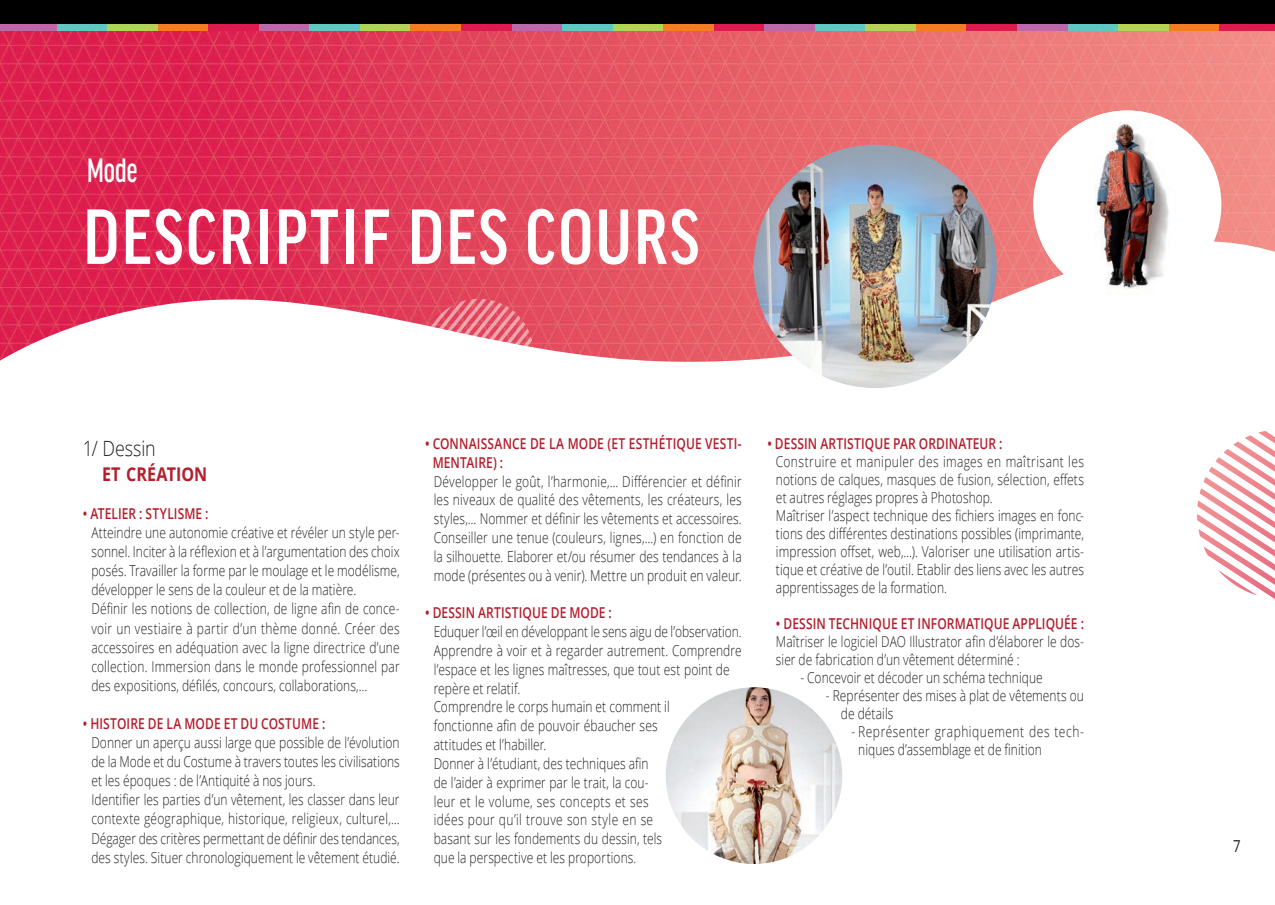
<style>
.page{position:relative;width:1275px;height:905px;background:#fff}
.page>*{position:absolute;margin:0;border:0;box-sizing:border-box;transform-origin:0 0}
.t1{font:500 condensed 83.1px "Good Headline Pro";letter-spacing:.03em;color:#fff;scale:.96 1}
.t2{font:500 condensed 36px "Good Headline Pro";color:#fff;scale:.8 1}
.t3{font:300 21px "Open Sans";color:#231f20;scale:.85 1}
.t4{font:700 18.9px "Open Sans";color:#b41d2c;scale:.85 1}
.t5{font:16.5px "Open Sans";color:#231f20;scale:.8 1}
.t6{font:300 15px/18.8px "Open Sans";letter-spacing:.005em;color:#231f20;scale:.8 1}
.t7{font:600 15px/18.8px "Open Sans";letter-spacing:.01em;color:#b41d2c;scale:.8 1}
.t8{font:300 15px/18px "Open Sans";letter-spacing:.035em;color:#231f20;scale:.8 1}
</style>
<div class="page">
<img style="left:0;top:31px;width:1275px;height:334px">
<svg style="left:417px;top:292px;width:123px;height:73px"></svg>
<img style="left:754px;top:145px;width:243px;height:243px;border-radius:122px">
<div style="left:1033px;top:110px;width:188px;height:189px;background:#fff;border-radius:50%"></div>
<img style="left:1061px;top:110px;width:133px;height:189px">
<svg style="left:1197px;top:431px;width:78px;height:168px"></svg>
<img style="left:666px;top:687px;width:176px;height:176px;border-radius:88px">
<div style="left:0;top:0;width:1275px;height:24px;background:#000001"></div>
<div style="left:0;top:24px;width:57px;height:7px;background:#bb69aa"></div>
<div style="left:57px;top:24px;width:50px;height:7px;background:#64c6c2"></div>
<div style="left:107px;top:24px;width:51px;height:7px;background:#b2d454"></div>
<div style="left:158px;top:24px;width:51px;height:7px;background:#f47d21"></div>
<div style="left:209px;top:24px;width:50px;height:7px;background:#de1b4f"></div>
<div style="left:259px;top:24px;width:51px;height:7px;background:#bb69aa"></div>
<div style="left:310px;top:24px;width:50px;height:7px;background:#64c6c2"></div>
<div style="left:360px;top:24px;width:51px;height:7px;background:#b2d454"></div>
<div style="left:411px;top:24px;width:50px;height:7px;background:#f47d21"></div>
<div style="left:461px;top:24px;width:51px;height:7px;background:#de1b4f"></div>
<div style="left:512px;top:24px;width:50px;height:7px;background:#bb69aa"></div>
<div style="left:562px;top:24px;width:51px;height:7px;background:#64c6c2"></div>
<div style="left:613px;top:24px;width:50px;height:7px;background:#b2d454"></div>
<div style="left:663px;top:24px;width:51px;height:7px;background:#f47d21"></div>
<div style="left:714px;top:24px;width:50px;height:7px;background:#de1b4f"></div>
<div style="left:764px;top:24px;width:51px;height:7px;background:#bb69aa"></div>
<div style="left:1017px;top:24px;width:51px;height:7px;background:#bb69aa"></div>
<div style="left:815px;top:24px;width:51px;height:7px;background:#64c6c2"></div>
<div style="left:1068px;top:24px;width:50px;height:7px;background:#64c6c2"></div>
<div style="left:866px;top:24px;width:50px;height:7px;background:#b2d454"></div>
<div style="left:1118px;top:24px;width:51px;height:7px;background:#b2d454"></div>
<div style="left:916px;top:24px;width:51px;height:7px;background:#f47d21"></div>
<div style="left:1169px;top:24px;width:50px;height:7px;background:#f47d21"></div>
<div style="left:967px;top:24px;width:50px;height:7px;background:#de1b4f"></div>
<div style="left:1219px;top:24px;width:56px;height:7px;background:#de1b4f"></div>
<h2 class="t2" style="left:87px;top:153px;width:64px">Mode</h2>
<h1 class="t1" style="left:83px;top:198px;width:643px">DESCRIPTIF DES COURS</h1>
<h3 class="t3" style="left:83px;top:433px;width:87px">1/ Dessin</h3>
<p class="t4" style="left:102px;top:460px;width:125px">ET CRÉATION</p>
<p class="t7" style="left:83px;top:504px;width:159px">• ATELIER : STYLISME :</p>
<p class="t6" style="left:91px;top:522px;width:387px">Atteindre une autonomie créative et révéler un style per&shy;sonnel. Inciter à la réflexion et à l’argumentation des choix posés. Travailler la forme par le moulage et le modélisme, développer le sens de la couleur et de la matière.<br>Définir les notions de collection, de ligne afin de conce&shy;voir un vestiaire à partir d’un thème donné. Créer des accessoires en adéquation avec la ligne directrice d’une collection. Immersion dans le monde professionnel par des expositions, défilés, concours, collaborations,…</p>
<p class="t7" style="left:83px;top:713px;width:305px">• HISTOIRE DE LA MODE ET DU COSTUME :</p>
<p class="t6" style="left:91px;top:732px;width:387px">Donner un aperçu aussi large que possible de l’évolution de la Mode et du Costume à travers toutes les civilisations et les époques : de l’Antiquité à nos jours.<br>Identifier les parties d’un vêtement, les classer dans leur contexte géographique, historique, religieux, culturel,… Dégager des critères permettant de définir des tendances, des styles. Situer chronologiquement le vêtement étudié.</p>
<p class="t7" style="left:433px;top:434px;width:388px;text-indent:-7px">• CONNAISSANCE DE LA MODE (ET ESTHÉTIQUE VESTI-<br>MENTAIRE) :</p>
<p class="t6" style="left:434px;top:471px;width:387px;text-align:justify">Développer le goût, l’harmonie,… Différencier et définir les niveaux de qualité des vêtements, les créateurs, les styles,… Nommer et définir les vêtements et accessoires.<br>Conseiller une tenue (couleurs, lignes,…) en fonction de la silhouette. Elaborer et/ou résumer des tendances à la mode (présentes ou à venir). Mettre un produit en valeur.</p>
<p class="t7" style="left:425px;top:603px;width:235px">• DESSIN ARTISTIQUE DE MODE :</p>
<p class="t6" style="left:434px;top:622px;width:387px">Eduquer l’œil en développant le sens aigu de l’observation.<br>Apprendre à voir et à regarder autrement. Comprendre l’espace et les lignes maîtresses, que tout est point de repère et relatif.<br>Comprendre le corps humain et comment il<br>fonctionne afin de pouvoir ébaucher ses<br>attitudes et l’habiller.<br>Donner à l’étudiant, des techniques afin<br>de l’aider à exprimer par le trait, la cou-<br>leur et le volume, ses concepts et ses<br>idées pour qu’il trouve son style en se<br>basant sur les fondements du dessin, tels<br>que la perspective et les proportions.</p>
<p class="t7" style="left:767px;top:434px;width:295px">• DESSIN ARTISTIQUE PAR ORDINATEUR :</p>
<p class="t6" style="left:776px;top:452px;width:387px;line-height:18px">Construire et manipuler des images en maîtrisant les notions de calques, masques de fusion, sélection, effets et autres réglages propres à Photoshop.<br>Maîtriser l’aspect technique des fichiers images en fonc&shy;tions des différentes destinations possibles (imprimante, impression offset, web,…). Valoriser une utilisation artis&shy;tique et créative de l’outil. Etablir des liens avec les autres apprentissages de la formation.</p>
<p class="t7" style="left:776px;top:614px;width:386px">• DESSIN TECHNIQUE ET INFORMATIQUE APPLIQUÉE :</p>
<p class="t6" style="left:776px;top:632px;width:387px;line-height:18px">Maîtriser le logiciel DAO Illustrator afin d’élaborer le dos&shy;sier de fabrication d’un vêtement déterminé :</p>
<p class="t6" style="left:800px;top:667px;width:304px">- Concevoir et décoder un schéma technique</p>
<p class="t6" style="left:841px;top:686px;width:305px;line-height:18px;text-indent:-15px">- Représenter des mises à plat de vêtements ou de détails</p>
<p class="t8" style="left:858px;top:722px;width:284px;text-indent:-7px">- Représenter graphiquement des tech&shy;niques d’assemblage et de finition</p>
<p class="t5" style="left:1233px;top:834px;width:11px">7</p>
</div>
